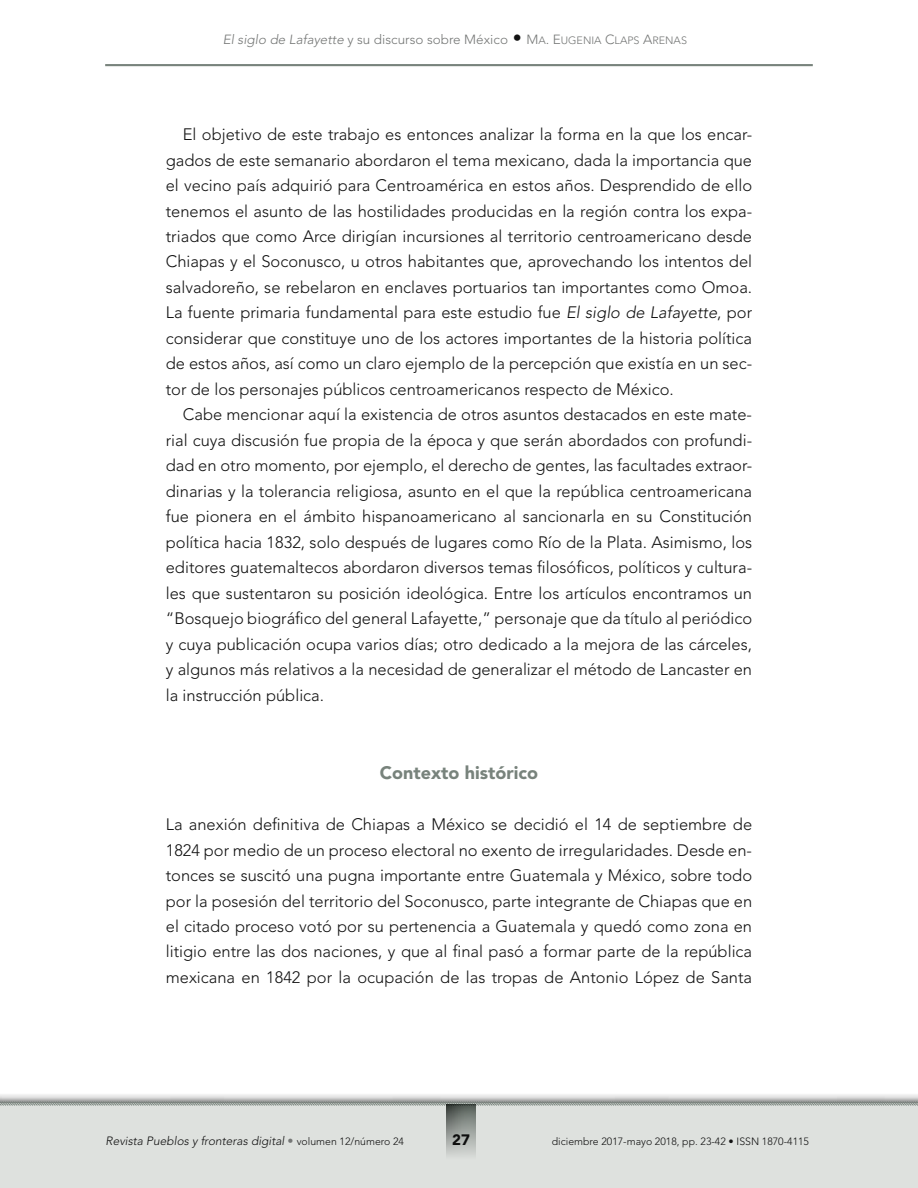
<style>
.page{position:relative;width:918px;height:1188px;background:#fff}
.page>*{position:absolute;margin:0;border:0;box-sizing:border-box;transform-origin:0 0}
.t1{font:900 18px "Avenir LT Std";color:#78837c}
.t2{font:300 16.5px/25.5px "Avenir LT Std";color:#121212;text-align:justify}
.t3{font:900 15px "Avenir LT Std";color:#121212}
.t4{font:300 13.2px "Avenir LT Std";color:#757776}
.t5{font:italic 300 12px "Avenir LT Std";color:#121212}
.t6{font:300 10.5px "Avenir LT Std";color:#121212}
.s1{font-style:italic}
.s2{font-size:18px;color:#121212}
.s3{font-family:"Avenir LT Std Light SC800";font-weight:400}
.s4{font-family:"Avenir LT Std Light SC800";font-weight:400;font-size:10.65px}
.s5{font-style:normal;color:#757776}
.s6{font-style:normal;font-size:10.5px}
</style>
<div class="page">
<div style="left:0;top:1092px;width:918px;height:96px;background:#121212;opacity:.75"></div>
<div style="left:0;top:1100px;width:918px;height:88px;background:#dee1de"></div>
<hr style="left:105px;top:64px;width:708px;height:2px;background:#78837c">
<hr style="left:105px;top:68px;width:708px;height:1px;background:#78837c">
<div style="left:434px;top:1092px;width:56px;height:69px;background:#121212;opacity:.75"></div>
<p class="t4" style="left:223px;top:32px;width:466px"><span class="s1">El siglo de Lafayette</span> y su discurso sobre México <span class="s2">•</span> <span class="s3">M</span><span class="s4">A</span><span class="s3">. E</span><span class="s4">UGENIA</span> <span class="s3">C</span><span class="s4">LAPS</span> <span class="s3">A</span><span class="s4">RENAS</span></p>
<p class="t2" style="left:166px;top:122px;width:588px;text-indent:17px">El objetivo de este trabajo es entonces analizar la forma en la que los encar&shy;gados de este semanario abordaron el tema mexicano, dada la importancia que el vecino país adquirió para Centroamérica en estos años. Desprendido de ello tenemos el asunto de las hostilidades producidas en la región contra los expa&shy;triados que como Arce dirigían incursiones al territorio centroamericano desde Chiapas y el Soconusco, u otros habitantes que, aprovechando los intentos del salvadoreño, se rebelaron en enclaves portuarios tan importantes como Omoa.<br>La fuente primaria fundamental para este estudio fue <span class="s1">El siglo de Lafayette</span>, por considerar que constituye uno de los actores importantes de la historia política de estos años, así como un claro ejemplo de la percepción que existía en un sec&shy;tor de los personajes públicos centroamericanos respecto de México.</p>
<p class="t2" style="left:166px;top:402px;width:588px;text-indent:17px">Cabe mencionar aquí la existencia de otros asuntos destacados en este mate&shy;rial cuya discusión fue propia de la época y que serán abordados con profundi&shy;dad en otro momento, por ejemplo, el derecho de gentes, las facultades extraor&shy;dinarias y la tolerancia religiosa, asunto en el que la república centroamericana fue pionera en el ámbito hispanoamericano al sancionarla en su Constitución política hacia 1832, solo después de lugares como Río de la Plata. Asimismo, los editores guatemaltecos abordaron diversos temas filosóficos, políticos y cultura&shy;les que sustentaron su posición ideológica. Entre los artículos encontramos un “Bosquejo biográfico del general Lafayette,” personaje que da título al periódico y cuya publicación ocupa varios días; otro dedicado a la mejora de las cárceles, y algunos más relativos a la necesidad de generalizar el método de Lancaster en la instrucción pública.</p>
<p class="t1" style="left:380px;top:762px;width:160px">Contexto histórico</p>
<p class="t2" style="left:166px;top:812px;width:588px">La anexión definitiva de Chiapas a México se decidió el 14 de septiembre de 1824 por medio de un proceso electoral no exento de irregularidades. Desde en&shy;tonces se suscitó una pugna importante entre Guatemala y México, sobre todo por la posesión del territorio del Soconusco, parte integrante de Chiapas que en el citado proceso votó por su pertenencia a Guatemala y quedó como zona en litigio entre las dos naciones, y que al final pasó a formar parte de la república mexicana en 1842 por la ocupación de las tropas de Antonio López de Santa</p>
<p class="t5" style="left:106px;top:1134px;width:300px">Revista Pueblos y fronteras digital <span class="s5">•</span> <span class="s6">volumen 12/número 24</span></p>
<p class="t3" style="left:452px;top:1131px;width:19px">27</p>
<p class="t6" style="left:552px;top:1136px;width:259px">diciembre 2017-mayo 2018, pp. 23-42 • ISSN 1870-4115</p>
</div>
